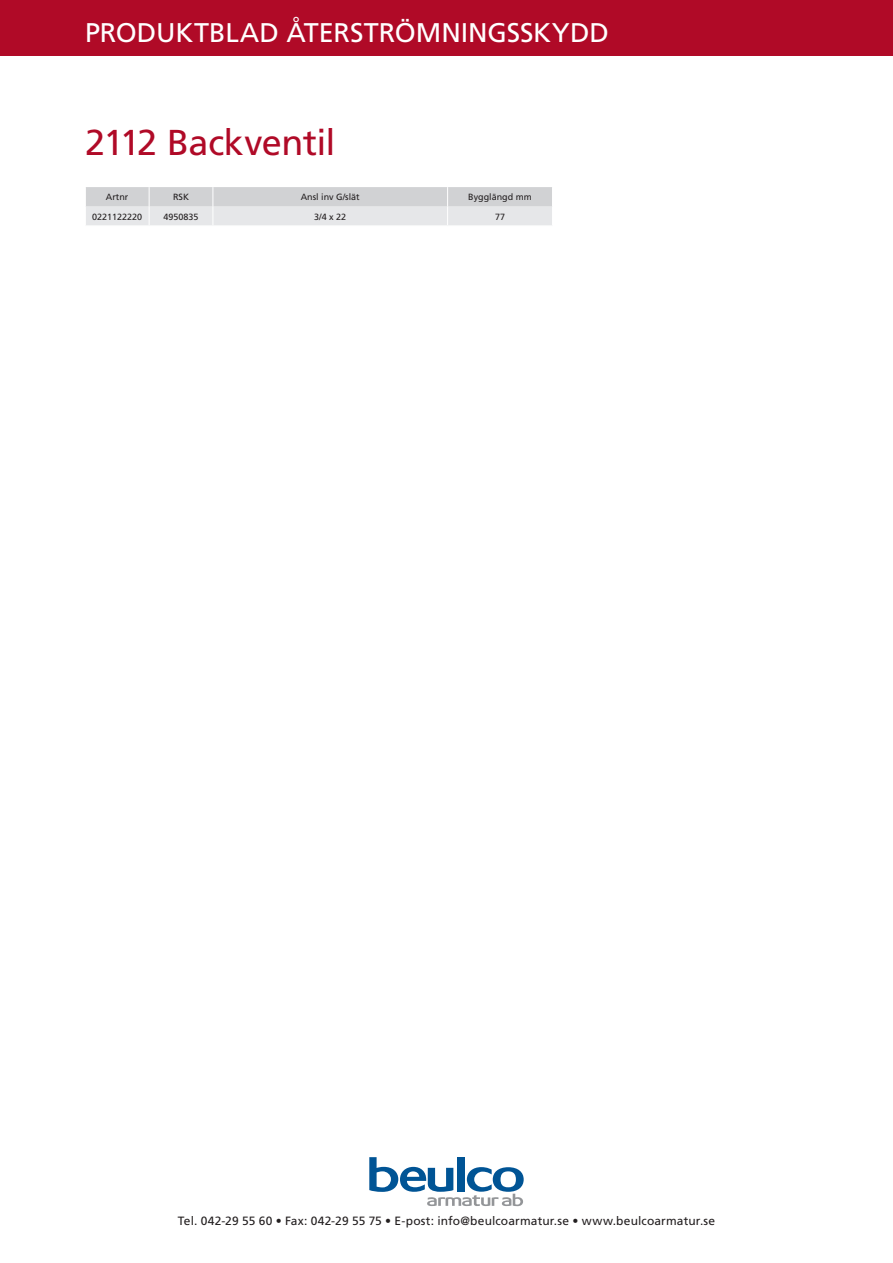
<style>
.page{position:relative;width:893px;height:1263px;background:#fff}
.page>*{position:absolute;margin:0;border:0;box-sizing:border-box;transform-origin:0 0}
.Artikelgrupp{font:36px "Frutiger LT Std";letter-spacing:-.015em;color:#b00a27}
.t1{font:27px "Frutiger LT Std";letter-spacing:-.005em;color:#fff}
.t2{font:12px "Frutiger LT Std";letter-spacing:.01em;color:#231f20}
.TabellrubrikC{font:9px "Frutiger LT Std";color:#231f20}
.TabelltextC{font:9px "Frutiger LT Std";color:#231f20}
.Artnr{font:9px "Frutiger LT Std";color:#231f20}
</style>
<div class="page">
<div style="left:0;top:0;width:893px;height:55px;background:#b00a27"></div>
<svg style="left:369px;top:1157px;width:155px;height:49px"></svg>
<svg style="left:86px;top:187px;width:466px;height:38px;background:#dbdcde"></svg>
<h2 class="t1" style="left:85px;top:16px;width:504px">PRODUKTBLAD Återströmningsskydd</h2>
<p class="Artikelgrupp" style="left:85px;top:121px;width:252px">2112 Backventil</p>
<p class="TabellrubrikC" style="left:106px;top:192px;width:24px">Artnr</p>
<p class="TabellrubrikC" style="left:173px;top:192px;width:18px">RSK</p>
<p class="TabellrubrikC" style="left:301px;top:192px;width:61px">Ansl inv G/slät</p>
<p class="TabellrubrikC" style="left:468px;top:192px;width:65px">Bygglängd mm</p>
<p class="Artnr" style="left:92px;top:211px;width:52px">0221122220</p>
<p class="TabelltextC" style="left:163px;top:211px;width:37px">4950835</p>
<p class="TabelltextC" style="left:314px;top:211px;width:34px">3/4 x 22</p>
<p class="TabelltextC" style="left:495px;top:211px;width:12px">77</p>
<p class="t2" style="left:178px;top:1214px;width:539px">Tel. 042-29 55 60 • Fax: 042-29 55 75 • E-post: info@beulcoarmatur.se • www.beulcoarmatur.se</p>
</div>
